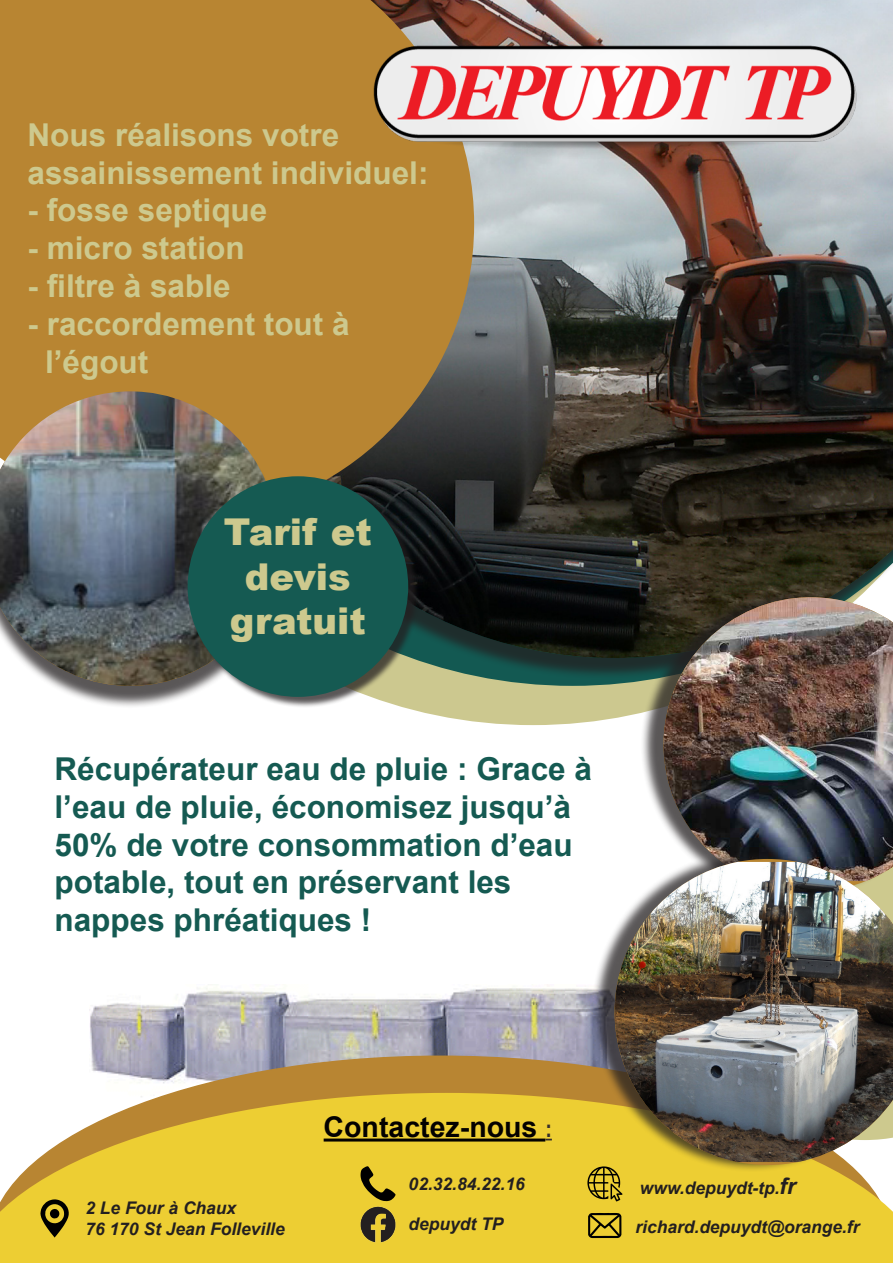
<style>
.page{position:relative;width:893px;height:1263px;background:#fff}
.page>*{position:absolute;margin:0;border:0;box-sizing:border-box;transform-origin:0 0}
.t1{font:900 36.9px/44.4px "Arial";color:#cdc98e;text-align:center}
.t2{font:700 31.5px/37.8px "Arial";color:#155a52}
.t3{font:700 31.5px "Arial";color:#cdc98e}
.t4{font:700 28.5px "Arial";color:#030100}
.t5{font:italic 700 17.4px "Arial";color:#231f20}
.s1{font-family:"Arial Narrow";font-size:24px;color:#352d2a}
.s2{font-size:22.5px}
</style>
<div class="page">
<img style="left:89px;top:988px;width:502px;height:67px">
<svg style="left:406px;top:686px;width:234px;height:39px;background:#d2ce9d"></svg>
<svg style="left:91px;top:1055px;width:500px;height:38px;background:#b89869"></svg>
<svg style="left:0;top:1093px;width:893px;height:170px;background:#eacb3f"></svg>
<svg style="left:40px;top:1199px;width:29px;height:38px"></svg>
<svg style="left:361px;top:1166px;width:34px;height:35px"></svg>
<img style="left:357px;top:1204px;width:42px;height:41px">
<svg style="left:587px;top:1166px;width:35px;height:35px"></svg>
<svg style="left:588px;top:1213px;width:33px;height:25px"></svg>
<hr style="left:324px;top:1138px;width:221px;height:3px;background:#030100">
<img style="left:419px;top:0;width:474px;height:658px">
<svg style="left:0;top:0;width:474px;height:519px;background:#ae7f32"></svg>
<div style="left:0;top:398px;width:286px;height:311px;background:#231f20;opacity:.75"></div>
<img style="left:0;top:391px;width:277px;height:295px">
<div style="left:640px;top:590px;width:253px;height:311px;background:#231f20;opacity:.75"></div>
<img style="left:663px;top:597px;width:230px;height:253px">
<img style="left:351px;top:26px;width:527px;height:137px">
<div style="left:189px;top:478px;width:230px;height:230px;background:#231f20;opacity:.75"></div>
<div style="left:188px;top:476px;width:220px;height:221px;background:#155a52;border-radius:50%"></div>
<div style="left:591px;top:850px;width:302px;height:322px;background:#231f20;opacity:.75"></div>
<img style="left:615px;top:862px;width:278px;height:300px">
<p class="t3" style="left:28px;top:113px;width:313px">Nous réalisons votre</p>
<p class="t3" style="left:28px;top:150px;width:402px">assainissement individuel:</p>
<p class="t3" style="left:28px;top:188px;width:241px">- fosse septique</p>
<p class="t3" style="left:28px;top:226px;width:219px">- micro station</p>
<p class="t3" style="left:28px;top:264px;width:205px">- filtre à sable</p>
<p class="t3" style="left:28px;top:302px;width:324px">- raccordement tout à</p>
<p class="t3" style="left:45px;top:339px;width:105px">l’égout</p>
<p class="t1" style="left:224px;top:509px;width:150px">Tarif et devis</p>
<p class="t1" style="left:230px;top:597px;width:138px">gratuit</p>
<p class="t2" style="left:55px;top:750px;width:539px">Récupérateur eau de pluie : Grace à l’eau de pluie, économisez jusqu’à<br>50% de votre consommation d’eau potable, tout en préservant les nappes phréatiques !</p>
<p class="t5" style="left:85px;top:1196px;width:152px">2 Le Four à Chaux</p>
<p class="t5" style="left:85px;top:1217px;width:201px">76 170 St Jean Folleville</p>
<p class="t4" style="left:324px;top:1107px;width:230px">Contactez-nous <span class="s1">:</span></p>
<p class="t5" style="left:409px;top:1172px;width:118px">02.32.84.22.16</p>
<p class="t5" style="left:409px;top:1213px;width:96px">depuydt TP</p>
<p class="t5" style="left:640px;top:1176px;width:157px">www.depuydt-tp.<span class="s2">fr</span></p>
<p class="t5" style="left:635px;top:1215px;width:225px">richard.depuydt@orange.fr</p>
</div>
